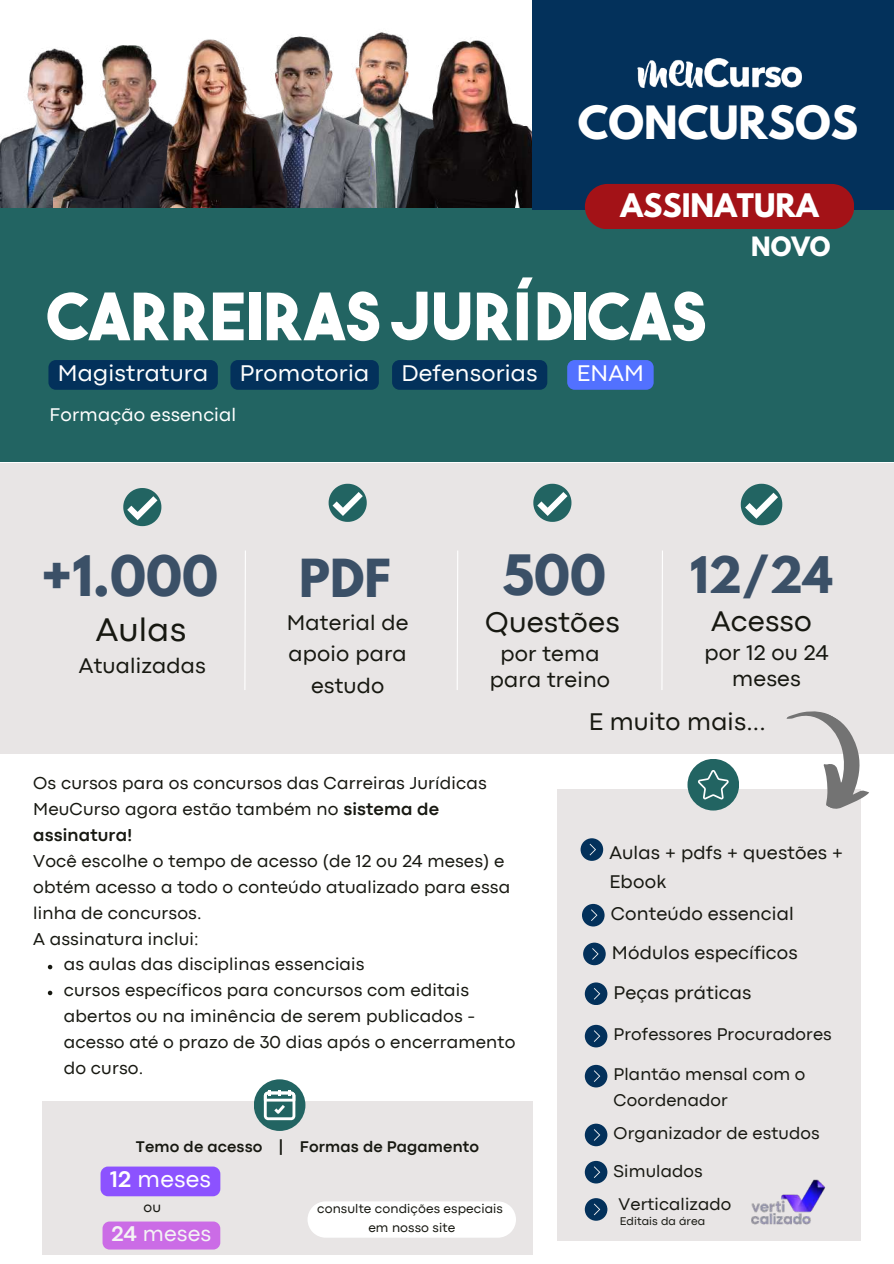
<style>
.page{position:relative;width:894px;height:1264px;background:#fff}
.page>*{position:absolute;margin:0;border:0;box-sizing:border-box;transform-origin:0 0}
.t1{font:65.1px "The Bold Font";color:#fff}
.t2{font:700 49.5px "League Spartan";color:#3b5067}
.t3{font:700 49.2px "League Spartan";color:#3b5067}
.t4{font:700 46.5px "League Spartan";color:#3b5067}
.t5{font:700 44.7px "League Spartan";color:#3b5067}
.t6{font:700 40.65px "League Spartan";color:#fff}
.t7{font:34.2px "Codec Pro";letter-spacing:.01em;color:#171811}
.t8{font:29.7px "Codec Pro";letter-spacing:.01em;color:#171811}
.t9{font:700 28.8px "League Spartan";color:#fff}
.t10{font:25.2px "Codec Pro";letter-spacing:.01em;color:#171811}
.t11{font:23.7px "Codec Pro";letter-spacing:.01em;color:#fff}
.t12{font:700 23.55px "League Spartan";color:#fff}
.t13{font:22.2px/31.5px "Codec Pro";letter-spacing:.01em;color:#171811;text-align:center}
.t14{font:22.2px "Codec Pro";letter-spacing:.01em;color:#f4f4f4}
.t15{font:19.2px/39.3px "Codec Pro";letter-spacing:.01em;color:#171811}
.t16{font:19.2px "Codec Pro";letter-spacing:.01em;color:#fff}
.t17{font:18px/25.8px "Codec Pro";letter-spacing:.01em;color:#171811}
.t18{font:17.7px/25.8px "Codec Pro";letter-spacing:.01em;color:#171811}
.t19{font:700 16.2px "Codec Pro";letter-spacing:.01em;color:#171811}
.t20{font:14.7px "Codec Pro";color:#171811}
.t21{font:13.2px/18.6px "Codec Pro";letter-spacing:.01em;color:#171811;text-align:center}
.t22{font:11.7px "Codec Pro";letter-spacing:.01em;color:#171811}
.s1{font-weight:700}
</style>
<div class="page">
<div style="left:0;top:463px;width:893px;height:290px;background:#e8e5e5"></div>
<svg style="left:244px;top:550px;width:2px;height:140px"></svg>
<svg style="left:457px;top:551px;width:1px;height:139px"></svg>
<svg style="left:661px;top:550px;width:2px;height:140px"></svg>
<svg style="left:123px;top:488px;width:38px;height:38px"></svg>
<svg style="left:533px;top:484px;width:38px;height:38px"></svg>
<svg style="left:740px;top:484px;width:42px;height:41px"></svg>
<svg style="left:328px;top:484px;width:38px;height:38px"></svg>
<div style="left:557px;top:789px;width:303px;height:451px;background:#e8e5e5"></div>
<div style="left:687px;top:759px;width:52px;height:51px;background:#226462;border-radius:50%"></div>
<svg style="left:698px;top:770px;width:30px;height:29px"></svg>
<img style="left:393px;top:36px;width:138px;height:172px">
<img style="left:324px;top:32px;width:69px;height:176px">
<img style="left:0;top:49px;width:53px;height:159px">
<img style="left:53px;top:45px;width:77px;height:163px">
<div style="left:0;top:208px;width:893px;height:254px;background:#226462"></div>
<div style="left:580px;top:838px;width:23px;height:22px;background:#03315b;border-radius:11px"></div>
<svg style="left:589px;top:843px;width:7px;height:12px"></svg>
<svg style="left:758px;top:711px;width:134px;height:110px"></svg>
<div style="left:581px;top:903px;width:23px;height:23px;background:#03315b;border-radius:11px"></div>
<svg style="left:591px;top:909px;width:6px;height:12px"></svg>
<div style="left:583px;top:942px;width:22px;height:23px;background:#03315b;border-radius:11px"></div>
<svg style="left:592px;top:948px;width:6px;height:11px"></svg>
<div style="left:584px;top:982px;width:23px;height:22px;background:#03315b;border-radius:11px"></div>
<svg style="left:594px;top:988px;width:6px;height:11px"></svg>
<div style="left:584px;top:1024px;width:23px;height:23px;background:#03315b;border-radius:11px"></div>
<svg style="left:594px;top:1030px;width:6px;height:11px"></svg>
<div style="left:584px;top:1064px;width:23px;height:23px;background:#03315b;border-radius:11px"></div>
<svg style="left:594px;top:1070px;width:6px;height:11px"></svg>
<div style="left:584px;top:1123px;width:23px;height:23px;background:#03315b;border-radius:11px"></div>
<svg style="left:594px;top:1129px;width:6px;height:11px"></svg>
<div style="left:584px;top:1160px;width:23px;height:23px;background:#03315b;border-radius:11px"></div>
<svg style="left:594px;top:1166px;width:6px;height:11px"></svg>
<div style="left:584px;top:1198px;width:23px;height:22px;background:#03315b;border-radius:11px"></div>
<svg style="left:594px;top:1203px;width:6px;height:12px"></svg>
<div style="left:48px;top:360px;width:170px;height:30px;background:#03315b;border-radius:7px"></div>
<div style="left:230px;top:360px;width:149px;height:30px;background:#03315b"></div>
<div style="left:531px;top:0;width:362px;height:210px;background:#03315b"></div>
<img style="left:637px;top:59px;width:164px;height:28px">
<div style="left:584px;top:184px;width:269px;height:45px;background:#a31217;border-radius:23px"></div>
<div style="left:392px;top:360px;width:155px;height:30px;background:#03315b"></div>
<img style="left:751px;top:1179px;width:75px;height:46px">
<img style="left:130px;top:35px;width:194px;height:173px">
<div style="left:567px;top:360px;width:86px;height:30px;background:#5271ff"></div>
<div style="left:42px;top:1101px;width:490px;height:153px;background:#e8e5e5"></div>
<div style="left:254px;top:1079px;width:51px;height:51px;background:#226462;border-radius:50%"></div>
<svg style="left:264px;top:1090px;width:31px;height:30px"></svg>
<svg style="left:48px;top:964px;width:4px;height:5px"></svg>
<svg style="left:48px;top:990px;width:4px;height:5px"></svg>
<div style="left:307px;top:1201px;width:209px;height:36px;background:#fff"></div>
<div style="left:100px;top:1166px;width:120px;height:30px;background:#8c52ff;border-radius:7px"></div>
<div style="left:102px;top:1221px;width:118px;height:28px;background:#cb6ce6"></div>
<h3 class="t6" style="left:577px;top:102px;width:281px">CONCURSOS</h3>
<h3 class="t9" style="left:620px;top:191px;width:199px">ASSINATURA</h3>
<h3 class="t12" style="left:751px;top:235px;width:81px">NOVO</h3>
<h1 class="t1" style="left:47px;top:291px;width:660px">CARREIRAS JURÍDICAS</h1>
<h3 class="t11" style="left:58px;top:364px;width:152px">Magistratura</h3>
<h3 class="t11" style="left:240px;top:364px;width:131px">Promotoria</h3>
<p class="t16" style="left:50px;top:407px;width:188px">Formação essencial</p>
<h3 class="t11" style="left:401px;top:364px;width:137px">Defensorias</h3>
<h3 class="t11" style="left:576px;top:364px;width:69px">ENAM</h3>
<h2 class="t2" style="left:41px;top:552px;width:178px">+1.000</h2>
<h3 class="t4" style="left:299px;top:554px;width:93px">PDF</h3>
<h3 class="t3" style="left:502px;top:551px;width:105px">500</h3>
<h3 class="t5" style="left:689px;top:552px;width:144px">12/24</h3>
<h3 class="t7" style="left:96px;top:617px;width:92px">Aulas</h3>
<p class="t13" style="left:79px;top:651px;width:128px">Atualizadas</p>
<p class="t13" style="left:287px;top:608px;width:123px">Material de apoio para estudo</p>
<h3 class="t8" style="left:485px;top:612px;width:136px">Questões</h3>
<h3 class="t8" style="left:711px;top:611px;width:102px">Acesso</h3>
<p class="t13" style="left:704px;top:641px;width:126px;line-height:25.8px">por 12 ou 24 meses</p>
<h3 class="t10" style="left:588px;top:712px;width:179px">E muito mais...</h3>
<p class="t13" style="left:489px;top:642px;width:122px;line-height:25.8px">por tema para treino</p>
<p class="t17" style="left:33px;top:771px;width:455px">Os cursos para os concursos das Carreiras Jurídicas<br>MeuCurso agora estão também no <span class="s1">sistema de assinatura!</span></p>
<p class="t17" style="left:33px;top:849px;width:472px">Você escolhe o tempo de acesso (de 12 ou 24 meses) e</p>
<p class="t17" style="left:33px;top:875px;width:478px">obtém acesso a todo o conteúdo atualizado para essa</p>
<p class="t17" style="left:33px;top:901px;width:170px">linha de concursos.</p>
<p class="t17" style="left:33px;top:927px;width:167px">A assinatura inclui:</p>
<p class="t17" style="left:64px;top:952px;width:302px">as aulas das disciplinas essenciais</p>
<p class="t17" style="left:64px;top:978px;width:407px">cursos específicos para concursos com editais</p>
<p class="t17" style="left:64px;top:1004px;width:413px">abertos ou na iminência de serem publicados -</p>
<p class="t17" style="left:64px;top:1030px;width:453px">acesso até o prazo de 30 dias após o encerramento</p>
<p class="t17" style="left:64px;top:1056px;width:81px">do curso.</p>
<p class="t19" style="left:136px;top:1141px;width:345px">Temo de acesso | Formas de Pagamento</p>
<h3 class="t11" style="left:110px;top:1170px;width:102px"><span class="s1">12</span> meses</h3>
<p class="t14" style="left:111px;top:1225px;width:101px"><span class="s1">24</span> meses</p>
<p class="t20" style="left:143px;top:1202px;width:19px">ou</p>
<p class="t21" style="left:317px;top:1200px;width:187px">consulte condições especiais em nosso site</p>
<p class="t15" style="left:609px;top:840px;width:235px;line-height:28.2px">Aulas + pdfs + questões +<br>Ebook</p>
<p class="t15" style="left:610px;top:895px;width:188px">Conteúdo essencial<br>Módulos específicos<br>Peças práticas</p>
<p class="t18" style="left:613px;top:1022px;width:219px">Professores Procuradores</p>
<p class="t18" style="left:613px;top:1062px;width:193px">Plantão mensal com o<br>Coordenador</p>
<p class="t18" style="left:613px;top:1115px;width:207px;line-height:37.8px">Organizador de estudos<br>Simulados</p>
<p class="t18" style="left:618px;top:1192px;width:114px">Verticalizado</p>
<p class="t22" style="left:619px;top:1216px;width:87px">Editais da área</p>
</div>
